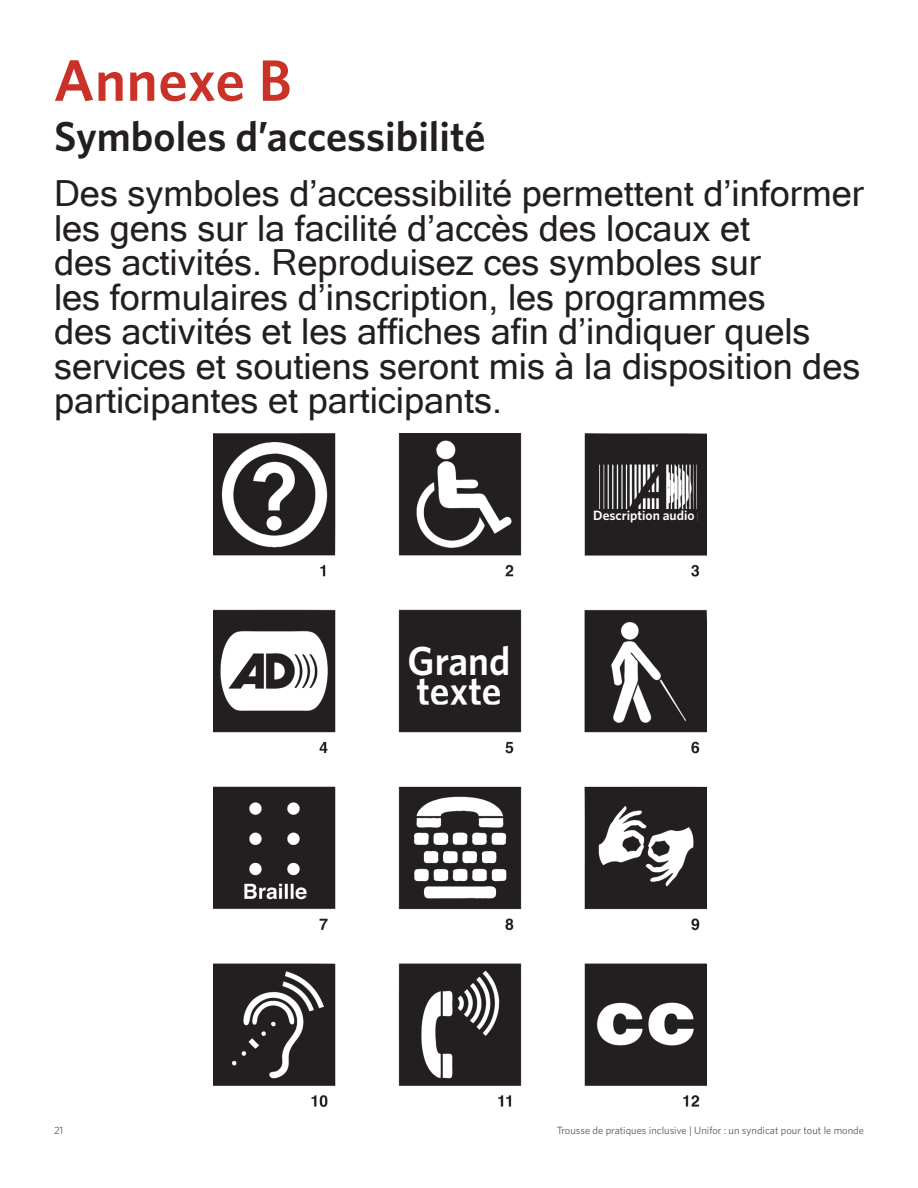
<style>
.page{position:relative;width:918px;height:1188px;background:#fff}
.page>*{position:absolute;margin:0;border:0;box-sizing:border-box;transform-origin:0 0}
.t1{font:600 58.5px "Whitney";letter-spacing:.01em;color:#ca3227}
.t2{font:600 42px "Whitney";color:#231f20}
.t3{font:600 40.5px/30px "Whitney";color:#fff}
.t4{font:36px/34.5px "Microsoft Sans Serif";color:#231f20}
.t5{font:600 13.5px "Whitney";color:#fff}
.t6{font:10.5px "Whitney";color:#57585a}
</style>
<div class="page">
<img style="left:213px;top:433px;width:494px;height:675px">
<div style="left:404px;top:642px;width:110px;height:63px;background:#231f20"></div>
<div style="left:403px;top:641px;width:112px;height:65px;border:2px solid #231f20"></div>
<div style="left:590px;top:509px;width:107px;height:18px;background:#231f20"></div>
<h1 class="t1" style="left:54px;top:42px;width:240px">Annexe B</h1>
<p class="t2" style="left:54px;top:108px;width:433px">Symboles d’accessibilité</p>
<p class="t4" style="left:54px;top:175px;width:811px">Des symboles d’accessibilité permettent d’informer les gens sur la facilité d’accès des locaux et<br>des activités. Reproduisez ces symboles sur<br>les formulaires d’inscription, les programmes<br>des activités et les affiches afin d’indiquer quels services et soutiens seront mis à la disposition des participantes et participants.</p>
<p class="t3" style="left:408px;top:645px;width:104px">Grand texte</p>
<p class="t5" style="left:593px;top:507px;width:103px">Description audio</p>
<p class="t6" style="left:54px;top:1123px;width:11px">21</p>
<p class="t6" style="left:557px;top:1123px;width:309px">Trousse de pratiques inclusive | Unifor : un syndicat pour tout le monde</p>
</div>
